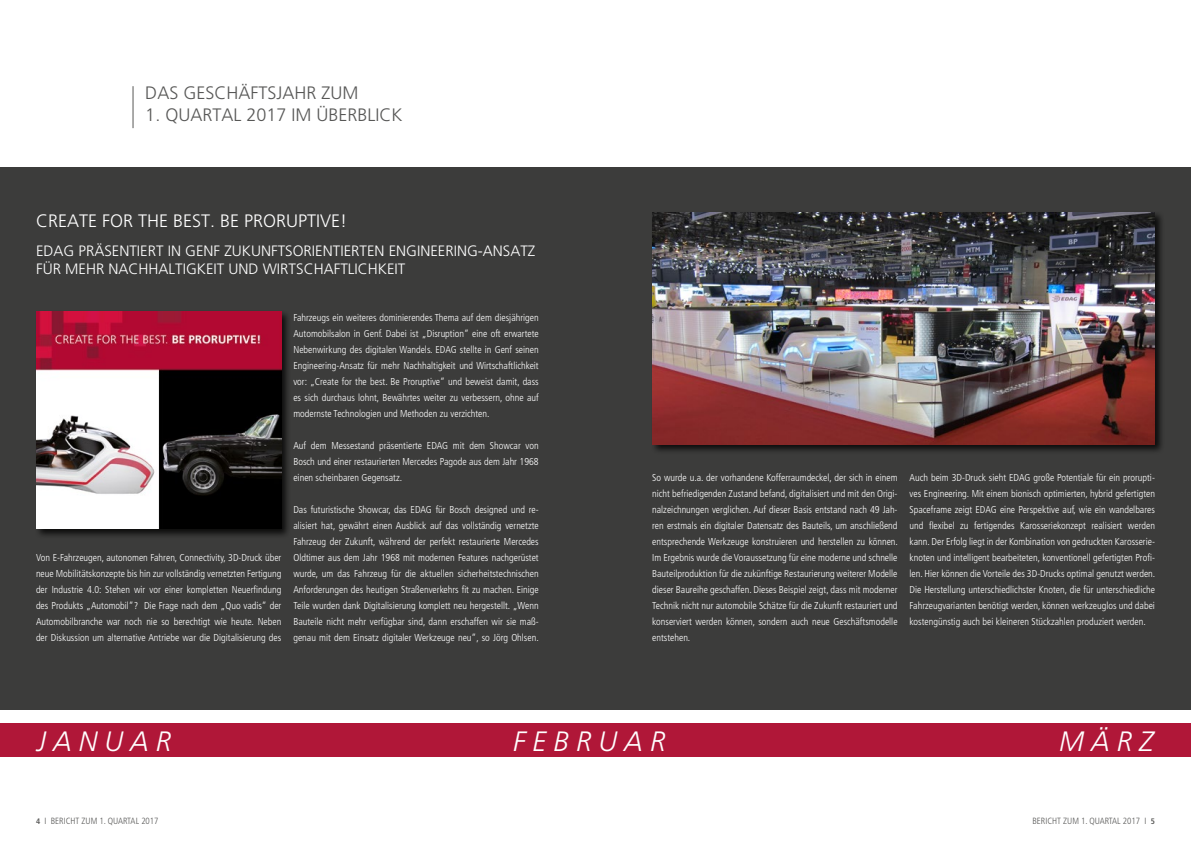
<style>
.page{position:relative;width:1191px;height:842px;background:#fff}
.page>*{position:absolute;margin:0;border:0;box-sizing:border-box;transform-origin:0 0}
.t1{font:italic 300 28px "Frutiger";letter-spacing:.25em;color:#fff}
.t2{font:300 18px "Frutiger";color:#575756}
.t3{font:300 18px "Frutiger";color:#fff}
.t4{font:300 15px/18px "Frutiger";color:#fff}
.t5{font:300 condensed 10px/16px "Frutiger LT Std";color:#fff;text-align:justify}
.t6{font:300 condensed 9px "Frutiger LT Std";color:#575756}
.s1{font-family:"Frutiger LT Pro";font-weight:700;font-size:8px}
</style>
<div class="page">
<hr style="left:133px;top:86px;width:1px;height:42px;background:#575756">
<div style="left:0;top:723px;width:1191px;height:34px;background:#b01738"></div>
<div style="left:0;top:168px;width:1191px;height:542px;background:#3c3c3b"></div>
<div style="left:35px;top:310px;width:257px;height:229px;background:#000;opacity:.8"></div>
<img style="left:37px;top:312px;width:244px;height:217px">
<div style="left:651px;top:211px;width:514px;height:244px;background:#000;opacity:.8"></div>
<img style="left:653px;top:213px;width:502px;height:232px">
<h2 class="t2" style="left:145px;top:83px;width:215px">DAS GESCHÄFTSJAHR ZUM</h2>
<h2 class="t2" style="left:145px;top:105px;width:259px">1. QUARTAL 2017 IM ÜBERBLICK</h2>
<h2 class="t3" style="left:36px;top:210px;width:313px">CREATE FOR THE BEST. BE PRORUPTIVE!</h2>
<h3 class="t4" style="left:36px;top:242px;width:501px">EDAG PRÄSENTIERT IN GENF ZUKUNFTSORIENTIERTEN ENGINEERING-ANSATZ<br>FÜR MEHR NACHHALTIGKEIT UND WIRTSCHAFTLICHKEIT</h3>
<p class="t5" style="left:36px;top:550px;width:247px">Von E-Fahrzeugen, autonomen Fahren, Connectivity, 3D-Druck über neue Mobilitätskonzepte bis hin zur vollständig vernetzten Fertigung der Industrie 4.0: Stehen wir vor einer kompletten Neuerfindung des Produkts „Automobil“? Die Frage nach dem „Quo vadis“ der Automobilbranche war noch nie so berechtigt wie heute. Neben der Diskussion um alternative Antriebe war die Digitalisierung des</p>
<p class="t5" style="left:293px;top:310px;width:247px">Fahrzeugs ein weiteres dominierendes Thema auf dem diesjährigen Automobilsalon in Genf. Dabei ist „Disruption“ eine oft erwartete Nebenwirkung des digitalen Wandels. EDAG stellte in Genf seinen Engineering-Ansatz für mehr Nachhaltigkeit und Wirtschaftlichkeit vor: „Create for the best. Be Proruptive“ und beweist damit, dass es sich durchaus lohnt, Bewährtes weiter zu verbessern, ohne auf modernste Technologien und Methoden zu verzichten.</p>
<p class="t5" style="left:293px;top:438px;width:247px">Auf dem Messestand präsentierte EDAG mit dem Showcar von Bosch und einer restaurierten Mercedes Pagode aus dem Jahr 1968 einen scheinbaren Gegensatz.</p>
<p class="t5" style="left:293px;top:502px;width:247px">Das futuristische Showcar, das EDAG für Bosch designed und re&shy;alisiert hat, gewährt einen Ausblick auf das vollständig vernetzte Fahrzeug der Zukunft, während der perfekt restaurierte Mercedes Oldtimer aus dem Jahr 1968 mit modernen Features nachgerüstet wurde, um das Fahrzeug für die aktuellen sicherheitstechnischen Anforderungen des heutigen Straßenverkehrs fit zu machen. Einige Teile wurden dank Digitalisierung komplett neu hergestellt. „Wenn Bauteile nicht mehr verfügbar sind, dann erschaffen wir sie maß&shy;genau mit dem Einsatz digitaler Werkzeuge neu“, so Jörg Ohlsen.</p>
<p class="t5" style="left:652px;top:470px;width:247px">So wurde u.a. der vorhandene Kofferraumdeckel, der sich in einem nicht befriedigenden Zustand befand, digitalisiert und mit den Origi&shy;nalzeichnungen verglichen. Auf dieser Basis entstand nach 49 Jah&shy;ren erstmals ein digitaler Datensatz des Bauteils, um anschließend entsprechende Werkzeuge konstruieren und herstellen zu können.<br>Im Ergebnis wurde die Voraussetzung für eine moderne und schnelle Bauteilproduktion für die zukünftige Restaurierung weiterer Modelle dieser Baureihe geschaffen. Dieses Beispiel zeigt, dass mit moderner Technik nicht nur automobile Schätze für die Zukunft restauriert und konserviert werden können, sondern auch neue Geschäftsmodelle entstehen.</p>
<p class="t5" style="left:909px;top:470px;width:247px">Auch beim 3D-Druck sieht EDAG große Potentiale für ein prorupti&shy;ves Engineering. Mit einem bionisch optimierten, hybrid gefertigten Spaceframe zeigt EDAG eine Perspektive auf, wie ein wandelbares und flexibel zu fertigendes Karosseriekonzept realisiert werden kann. Der Erfolg liegt in der Kombination von gedruckten Karosserie&shy;knoten und intelligent bearbeiteten, konventionell gefertigten Profi&shy;len. Hier können die Vorteile des 3D-Drucks optimal genutzt werden.<br>Die Herstellung unterschiedlichster Knoten, die für unterschiedliche Fahrzeugvarianten benötigt werden, können werkzeuglos und dabei kostengünstig auch bei kleineren Stückzahlen produziert werden.</p>
<h1 class="t1" style="left:37px;top:725px;width:136px">JANUAR</h1>
<h1 class="t1" style="left:513px;top:725px;width:154px">FEBRUAR</h1>
<h1 class="t1" style="left:1059px;top:725px;width:96px">MÄRZ</h1>
<p class="t6" style="left:36px;top:815px;width:124px"><span class="s1">4</span> I BERICHT ZUM 1. QUARTAL 2017</p>
<p class="t6" style="left:1032px;top:815px;width:124px">BERICHT ZUM 1. QUARTAL 2017 I <span class="s1">5</span></p>
</div>
